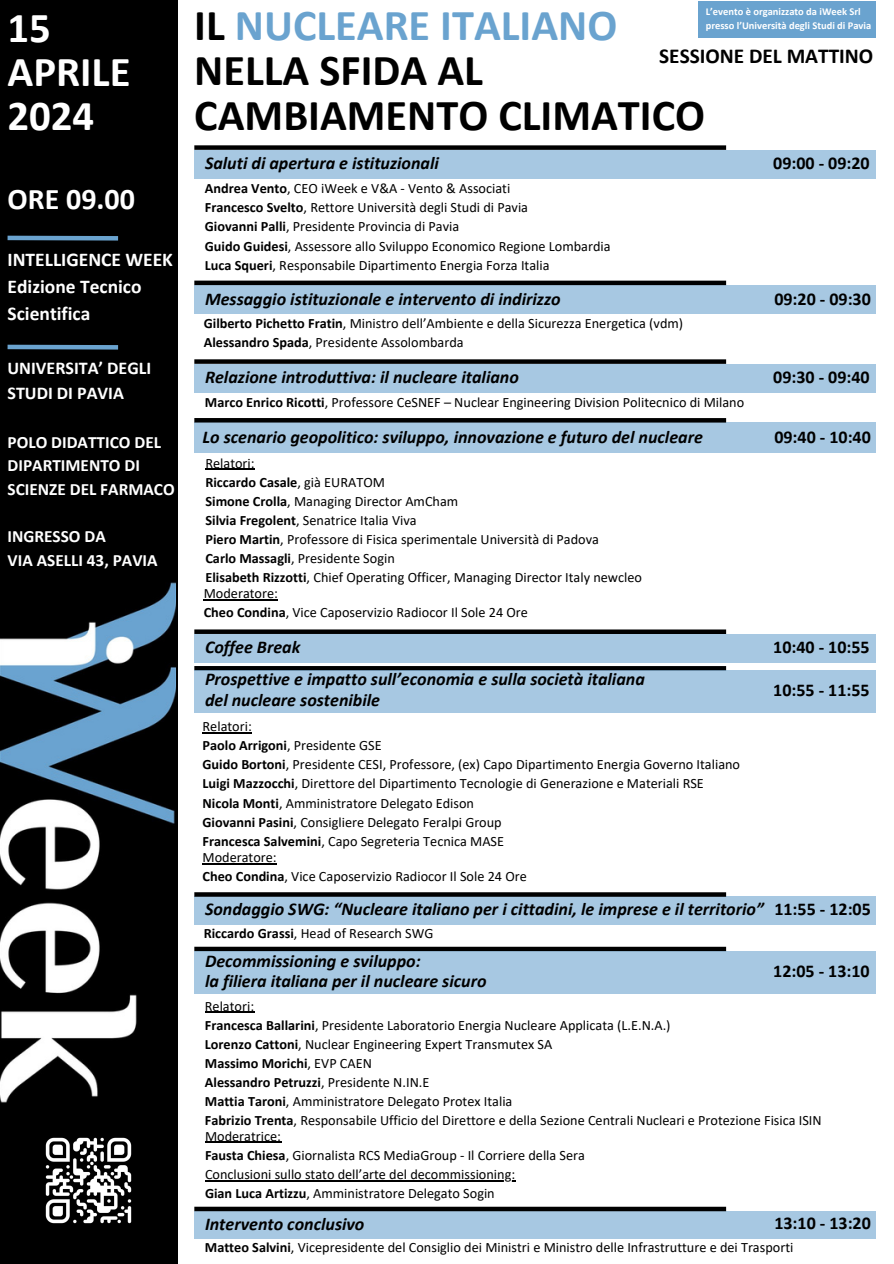
<style>
.page{position:relative;width:894px;height:1264px;background:#fff}
.page>*{position:absolute;margin:0;border:0;box-sizing:border-box;transform-origin:0 0}
.t1{font:700 44.25px/45px "Calibri";color:#000}
.t2{font:700 42.75px/43.8px "Calibri";color:#fff}
.t3{font:700 30px "Calibri";color:#fff}
.t4{font:700 21.3px "Calibri";color:#000}
.t5{font:700 19.5px/27px "Calibri";color:#fff}
.t6{font:italic 700 18px/20.2px "Calibri";color:#000}
.t7{font:700 18px "Calibri";color:#000}
.t8{font:700 18px/24.8px "Calibri";color:#fff}
.t9{font:700 17.25px/23.7px "Calibri";color:#fff}
.t10{font:14.25px "Calibri";color:#000}
.t11{font:700 14.25px "Calibri";color:#000}
.t12{font:700 10.5px "Calibri";color:#fff}
.s1{color:#6aa3cf}
.s2{font-weight:700}
.s3{font-weight:400}
</style>
<div class="page">
<div style="left:0;top:0;width:177px;height:1262px;background:#000"></div>
<div style="left:194px;top:285px;width:681px;height:29px;background:#a7c8e2"></div>
<div style="left:194px;top:280px;width:532px;height:5px;background:#000"></div>
<div style="left:194px;top:145px;width:532px;height:5px;background:#000"></div>
<div style="left:194px;top:150px;width:681px;height:29px;background:#a7c8e2"></div>
<div style="left:194px;top:422px;width:681px;height:30px;background:#a7c8e2"></div>
<hr style="left:194px;top:418px;width:532px;height:4px;background:#000">
<div style="left:194px;top:946px;width:532px;height:5px;background:#000"></div>
<div style="left:194px;top:951px;width:681px;height:43px;background:#a7c8e2"></div>
<hr style="left:194px;top:666px;width:532px;height:4px;background:#000">
<div style="left:194px;top:670px;width:681px;height:43px;background:#a7c8e2"></div>
<div style="left:194px;top:1210px;width:681px;height:28px;background:#a7c8e2"></div>
<div style="left:194px;top:1206px;width:532px;height:5px;background:#000"></div>
<div style="left:194px;top:359px;width:532px;height:5px;background:#000"></div>
<div style="left:194px;top:364px;width:681px;height:29px;background:#a7c8e2"></div>
<div style="left:194px;top:633px;width:681px;height:29px;background:#a7c8e2"></div>
<div style="left:194px;top:629px;width:532px;height:5px;background:#000"></div>
<hr style="left:205px;top:469px;width:50px;height:1px;background:#000">
<hr style="left:204px;top:599px;width:74px;height:1px;background:#000">
<hr style="left:205px;top:1011px;width:49px;height:1px;background:#000">
<hr style="left:205px;top:1141px;width:76px;height:1px;background:#000">
<hr style="left:205px;top:1179px;width:310px;height:2px;background:#000">
<hr style="left:202px;top:863px;width:75px;height:1px;background:#000">
<hr style="left:202px;top:732px;width:50px;height:1px;background:#000">
<div style="left:698px;top:1px;width:177px;height:36px;background:#6aa3cf"></div>
<img style="left:45px;top:1137px;width:87px;height:87px">
<img style="left:1px;top:582px;width:174px;height:521px">
<hr style="left:8px;top:236px;width:110px;height:4px;background:#6aa3cf">
<hr style="left:8px;top:345px;width:110px;height:4px;background:#6aa3cf">
<div style="left:194px;top:896px;width:681px;height:28px;background:#a7c8e2"></div>
<svg style="left:194px;top:892px;width:532px;height:4px;background:#101010"></svg>
<p class="t2" style="left:8px;top:10px;width:124px">15<br>APRILE<br>2024</p>
<p class="t3" style="left:8px;top:186px;width:129px">ORE 09.00</p>
<p class="t5" style="left:8px;top:248px;width:167px">INTELLIGENCE WEEK<br>Edizione Tecnico<br>Scientifica</p>
<p class="t8" style="left:8px;top:357px;width:145px">UNIVERSITA’ DEGLI<br>STUDI DI PAVIA</p>
<p class="t9" style="left:8px;top:431px;width:169px">POLO DIDATTICO DEL<br>DIPARTIMENTO DI<br>SCIENZE DEL FARMACO</p>
<p class="t9" style="left:8px;top:526px;width:151px">INGRESSO DA<br>VIA ASELLI 43, PAVIA</p>
<p class="t12" style="left:705px;top:7px;width:156px">L’evento è organizzato da iWeek Srl</p>
<p class="t12" style="left:705px;top:21px;width:167px">presso l’Università degli Studi di Pavia</p>
<h4 class="t1" style="left:194px;top:7px;width:512px">IL <span class="s1">NUCLEARE ITALIANO<br></span>NELLA SFIDA AL<br>CAMBIAMENTO CLIMATICO</h4>
<p class="t4" style="left:659px;top:47px;width:215px">SESSIONE DEL MATTINO</p>
<p class="t6" style="left:205px;top:155px;width:235px">Saluti di apertura e istituzionali</p>
<p class="t7" style="left:773px;top:155px;width:98px">09:00 - 09:20</p>
<p class="t10" style="left:205px;top:182px;width:307px"><span class="s2">Andrea Vento</span>, CEO iWeek e V&amp;A - Vento &amp; Associati</p>
<h1 class="t10" style="left:205px;top:201px;width:324px"><span class="s2">Francesco Svelto</span>, Rettore Università degli Studi di Pavia</h1>
<h3 class="t10" style="left:205px;top:221px;width:256px"><span class="s2">Giovanni Palli</span>, Presidente Provincia di Pavia</h3>
<h6 class="t10" style="left:205px;top:240px;width:407px"><span class="s2">Guido Guidesi</span>, Assessore allo Sviluppo Economico Regione Lombardia</h6>
<h6 class="t10" style="left:205px;top:259px;width:346px"><span class="s2">Luca Squeri</span>, Responsabile Dipartimento Energia Forza Italia</h6>
<h5 class="t6" style="left:205px;top:290px;width:357px">Messaggio istituzionale e intervento di indirizzo</h5>
<h5 class="t7" style="left:774px;top:291px;width:98px">09:20 - 09:30</h5>
<h5 class="t10" style="left:204px;top:317px;width:481px"><span class="s2">Gilberto Pichetto Fratin</span>, Ministro dell’Ambiente e della Sicurezza Energetica (vdm)</h5>
<p class="t10" style="left:204px;top:337px;width:261px"><span class="s2">Alessandro Spada</span>, Presidente Assolombarda</p>
<p class="t6" style="left:205px;top:368px;width:315px">Relazione introduttiva: il nucleare italiano</p>
<h6 class="t7" style="left:773px;top:369px;width:98px">09:30 - 09:40</h6>
<h6 class="t10" style="left:205px;top:396px;width:540px"><span class="s2">Marco Enrico Ricotti</span>, Professore CeSNEF – Nuclear Engineering Division Politecnico di Milano</h6>
<p class="t6" style="left:202px;top:428px;width:501px">Lo scenario geopolitico: sviluppo, innovazione e futuro del nucleare</p>
<p class="t7" style="left:774px;top:430px;width:98px">09:40 - 10:40</p>
<p class="t10" style="left:205px;top:457px;width:51px">Relatori:</p>
<p class="t11" style="left:205px;top:476px;width:181px">Riccardo Casale<span class="s3">, già EURATOM</span></p>
<p class="t10" style="left:205px;top:495px;width:254px"><span class="s2">Simone Crolla</span>, Managing Director AmCham</p>
<p class="t10" style="left:205px;top:514px;width:213px"><span class="s2">Silvia Fregolent</span>, Senatrice Italia Viva</p>
<p class="t10" style="left:205px;top:533px;width:395px"><span class="s2">Piero Martin</span>, Professore di Fisica sperimentale Università di Padova</p>
<h6 class="t10" style="left:205px;top:552px;width:191px"><span class="s2">Carlo Massagli</span>, Presidente Sogin</h6>
<h6 class="t10" style="left:205px;top:572px;width:438px"><span class="s2">Elisabeth Rizzotti</span>, Chief Operating Officer, Managing Director Italy newcleo</h6>
<h6 class="t10" style="left:204px;top:587px;width:76px">Moderatore:</h6>
<h6 class="t10" style="left:204px;top:606px;width:325px"><span class="s2">Cheo Condina</span>, Vice Caposervizio Radiocor Il Sole 24 Ore</h6>
<h1 class="t6" style="left:205px;top:638px;width:97px">Coffee Break</h1>
<h2 class="t7" style="left:773px;top:639px;width:98px">10:40 - 10:55</h2>
<h6 class="t6" style="left:205px;top:669px;width:441px;line-height:21.3px">Prospettive e impatto sull’economia e sulla società italiana del nucleare sostenibile</h6>
<p class="t10" style="left:202px;top:720px;width:51px">Relatori:</p>
<p class="t10" style="left:202px;top:739px;width:181px"><span class="s2">Paolo Arrigoni</span>, Presidente GSE</p>
<p class="t10" style="left:202px;top:758px;width:539px"><span class="s2">Guido Bortoni</span>, Presidente CESI, Professore, (ex) Capo Dipartimento Energia Governo Italiano</p>
<p class="t10" style="left:202px;top:777px;width:502px"><span class="s2">Luigi Mazzocchi</span>, Direttore del Dipartimento Tecnologie di Generazione e Materiali RSE</p>
<p class="t10" style="left:202px;top:797px;width:273px"><span class="s2">Nicola Monti</span>, Amministratore Delegato Edison</p>
<p class="t10" style="left:202px;top:816px;width:300px"><span class="s2">Giovanni Pasini</span>, Consigliere Delegato Feralpi Group</p>
<p class="t10" style="left:202px;top:835px;width:303px"><span class="s2">Francesca Salvemini</span>, Capo Segreteria Tecnica MASE</p>
<h6 class="t10" style="left:202px;top:851px;width:76px">Moderatore:</h6>
<h6 class="t10" style="left:202px;top:870px;width:325px"><span class="s2">Cheo Condina</span>, Vice Caposervizio Radiocor Il Sole 24 Ore</h6>
<p class="t7" style="left:773px;top:683px;width:98px">10:55 - 11:55</p>
<h6 class="t6" style="left:205px;top:900px;width:560px">Sondaggio SWG: “Nucleare italiano per i cittadini, le imprese e il territorio”</h6>
<p class="t7" style="left:774px;top:901px;width:98px">11:55 - 12:05</p>
<h6 class="t10" style="left:204px;top:927px;width:231px"><span class="s2">Riccardo Grassi</span>, Head of Research SWG</h6>
<p class="t6" style="left:205px;top:952px;width:283px">Decommissioning e sviluppo:<br>la filiera italiana per il nucleare sicuro</p>
<h6 class="t7" style="left:773px;top:963px;width:98px">12:05 - 13:10</h6>
<h6 class="t10" style="left:205px;top:999px;width:51px">Relatori:</h6>
<p class="t10" style="left:205px;top:1019px;width:467px"><span class="s2">Francesca Ballarini</span>, Presidente Laboratorio Energia Nucleare Applicata (L.E.N.A.)</p>
<p class="t10" style="left:205px;top:1038px;width:349px"><span class="s2">Lorenzo Cattoni</span>, Nuclear Engineering Expert Transmutex SA</p>
<p class="t11" style="left:205px;top:1057px;width:168px">Massimo Morichi<span class="s3">, EVP CAEN</span></p>
<p class="t11" style="left:205px;top:1076px;width:226px">Alessandro Petruzzi<span class="s3">, Presidente N.IN.E</span></p>
<p class="t10" style="left:205px;top:1095px;width:309px"><span class="s2">Mattia Taroni</span>, Amministratore Delegato Protex Italia</p>
<p class="t10" style="left:205px;top:1114px;width:618px"><span class="s2">Fabrizio Trenta</span>, Responsabile Ufficio del Direttore e della Sezione Centrali Nucleari e Protezione Fisica ISIN</p>
<p class="t10" style="left:205px;top:1129px;width:77px">Moderatrice:</p>
<p class="t10" style="left:205px;top:1148px;width:381px"><span class="s2">Fausta Chiesa</span>, Giornalista RCS MediaGroup - Il Corriere della Sera</p>
<p class="t10" style="left:205px;top:1168px;width:311px">Conclusioni sullo stato dell’arte del decommissioning:</p>
<h6 class="t10" style="left:205px;top:1187px;width:291px"><span class="s2">Gian Luca Artizzu</span>, Amministratore Delegato Sogin</h6>
<p class="t6" style="left:205px;top:1214px;width:161px">Intervento conclusivo</p>
<h6 class="t7" style="left:774px;top:1215px;width:98px">13:10 - 13:20</h6>
<h6 class="t10" style="left:205px;top:1241px;width:590px"><span class="s2">Matteo Salvini</span>, Vicepresidente del Consiglio dei Ministri e Ministro delle Infrastrutture e dei Trasporti</h6>
</div>
